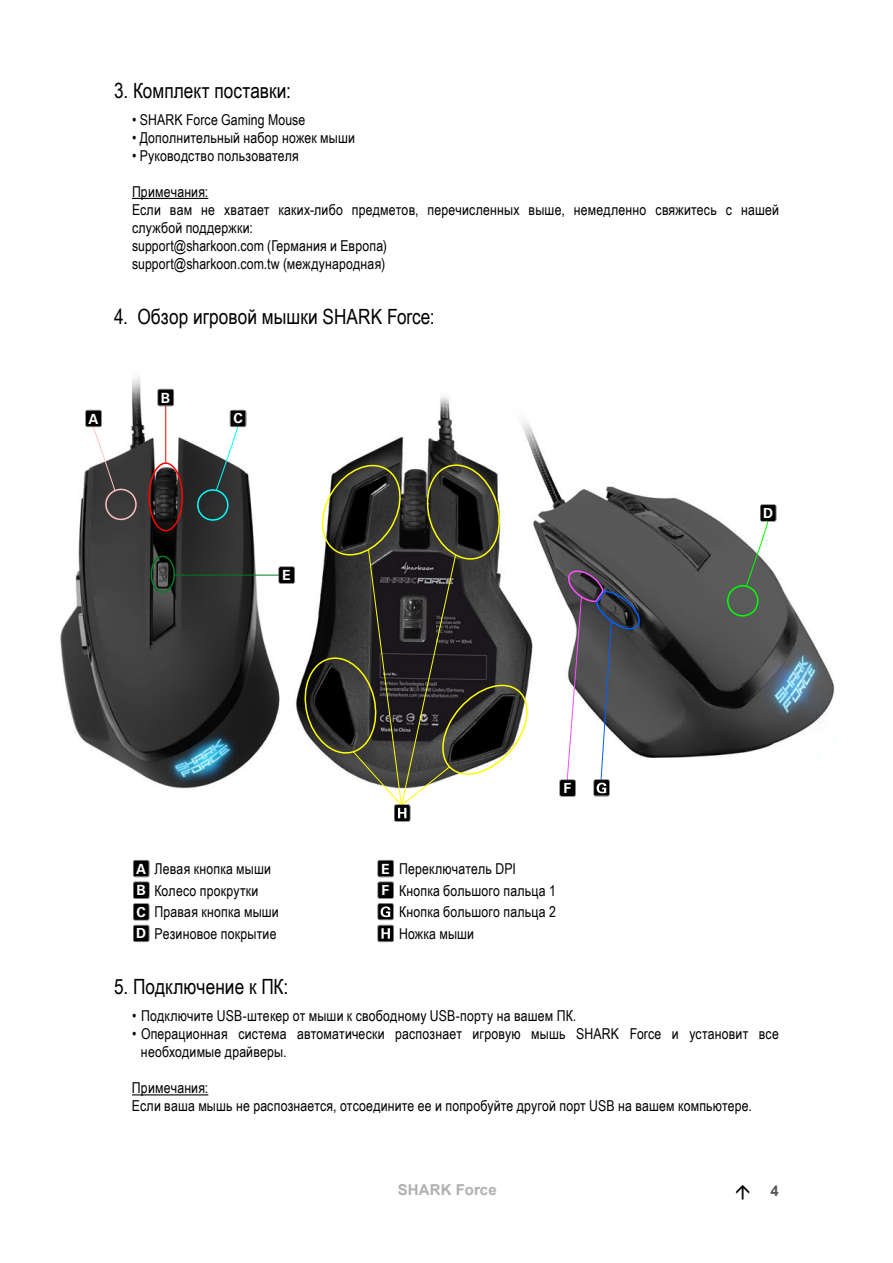
<style>
.page{position:relative;width:893px;height:1263px;background:#fff}
.page>*{position:absolute;margin:0;border:0;box-sizing:border-box;transform-origin:0 0}
.t1{font:21px "Arial Narrow";letter-spacing:.005em;color:#000}
.t2{font:15px/18px "Arial Narrow";letter-spacing:.01em;color:#000}
.t3{font:700 15px "Arial";letter-spacing:.01em;color:#b0b0b0}
.t4{font:700 15px "Arial";color:#595959}
.t5{font:700 14.1px "Univers";color:#fff}
.t6{font:700 13.95px/21.6px "Univers";color:#fff}
</style>
<div class="page">
<img style="left:60px;top:197px;width:775px;height:899px">
<hr style="left:132px;top:198px;width:76px;height:1px;background:#000">
<hr style="left:132px;top:1094px;width:76px;height:1px;background:#000">
<svg style="left:133px;top:860px;width:17px;height:82px"></svg>
<svg style="left:377px;top:860px;width:17px;height:82px"></svg>
<div style="left:105px;top:489px;width:32px;height:31px;border:2px solid #ffc0c2;border-radius:50%"></div>
<div style="left:148px;top:462px;width:35px;height:69px;border:2px solid #f00;border-radius:50%"></div>
<hr style="left:165px;top:405px;width:1px;height:57px;background:#f00">
<svg style="left:157px;top:389px;width:17px;height:17px"></svg>
<svg style="left:85px;top:410px;width:31px;height:82px"></svg>
<svg style="left:194px;top:410px;width:52px;height:112px"></svg>
<svg style="left:724px;top:504px;width:52px;height:114px"></svg>
<hr style="left:175px;top:575px;width:105px;height:1px;background:#007c22">
<svg style="left:278px;top:566px;width:17px;height:18px"></svg>
<svg style="left:559px;top:568px;width:85px;height:229px"></svg>
<div style="left:151px;top:556px;width:24px;height:37px;border:2px solid #007c22;border-radius:50%"></div>
<svg style="left:301px;top:457px;width:231px;height:365px"></svg>
<h1 class="t1" style="left:114px;top:75px;width:178px">3. Комплект поставки:</h1>
<p class="t2" style="left:132px;top:110px;width:175px">• SHARK Force Gaming Mouse</p>
<p class="t2" style="left:132px;top:128px;width:224px">• Дополнительный набор ножек мыши</p>
<p class="t2" style="left:132px;top:146px;width:168px">• Руководство пользователя</p>
<p class="t2" style="left:132px;top:182px;width:648px">Примечания:<br>Если вам не хватает каких-либо предметов, перечисленных выше, немедленно свяжитесь с нашей службой поддержки:<br>support@sharkoon.com (Германия и Европа)<br>support@sharkoon.com.tw (международная)</p>
<h1 class="t1" style="left:114px;top:301px;width:322px">4. Обзор игровой мышки SHARK Force:</h1>
<p class="t5" style="left:161px;top:389px;width:11px">B</p>
<p class="t6" style="left:89px;top:408px;width:12px">A</p>
<p class="t6" style="left:233px;top:408px;width:11px">C</p>
<p class="t6" style="left:282px;top:564px;width:10px">E</p>
<p class="t6" style="left:563px;top:777px;width:9px">F</p>
<p class="t6" style="left:763px;top:502px;width:12px">D</p>
<p class="t2" style="left:154px;top:859px;width:118px">Левая кнопка мыши</p>
<p class="t2" style="left:399px;top:859px;width:118px">Переключатель DPI</p>
<p class="t2" style="left:154px;top:881px;width:105px">Колесо прокрутки</p>
<p class="t2" style="left:399px;top:881px;width:158px">Кнопка большого пальца 1</p>
<p class="t2" style="left:154px;top:902px;width:126px">Правая кнопка мыши</p>
<p class="t2" style="left:399px;top:902px;width:158px">Кнопка большого пальца 2</p>
<p class="t2" style="left:154px;top:924px;width:124px">Резиновое покрытие</p>
<p class="t2" style="left:399px;top:924px;width:77px">Ножка мыши</p>
<h1 class="t1" style="left:114px;top:971px;width:176px">5. Подключение к ПК:</h1>
<p class="t2" style="left:132px;top:1006px;width:446px">• Подключите USB-штекер от мыши к свободному USB-порту на вашем ПК.</p>
<p class="t2" style="left:141px;top:1024px;width:639px;text-indent:-9px">• Операционная система автоматически распознает игровую мышь SHARK Force и установит все необходимые драйверы.</p>
<p class="t2" style="left:132px;top:1078px;width:621px">Примечания:<br>Если ваша мышь не распознается, отсоедините ее и попробуйте другой порт USB на вашем компьютере.</p>
<p class="t6" style="left:136px;top:858px;width:12px">A</p>
<p class="t6" style="left:136px;top:901px;width:12px">C<br>D</p>
<p class="t6" style="left:381px;top:858px;width:10px">E<br>F</p>
<p class="t5" style="left:136px;top:882px;width:11px">B</p>
<p class="t3" style="left:398px;top:1179px;width:101px">SHARK Force</p>
<p class="t4" style="left:770px;top:1180px;width:10px">4</p>
</div>
